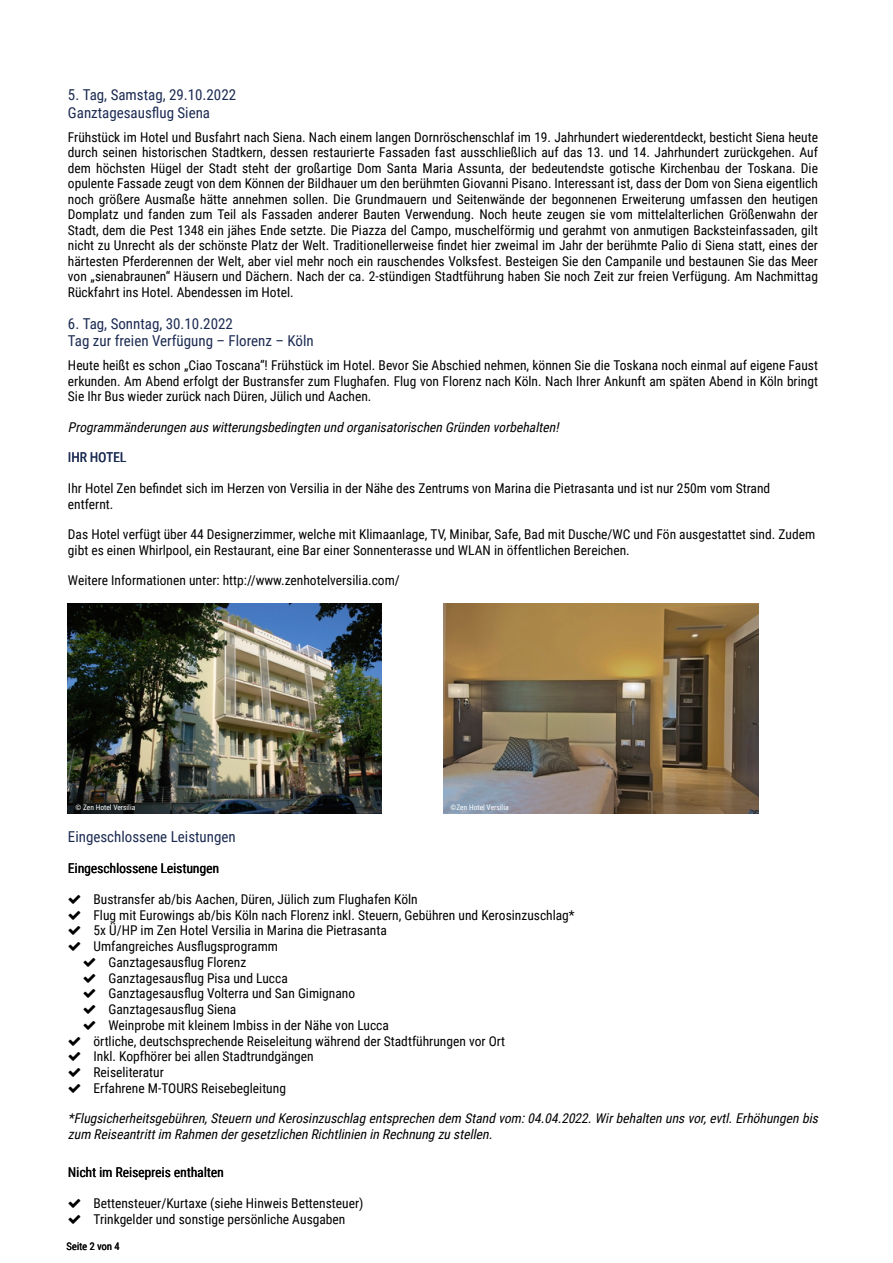
<style>
.page{position:relative;width:893px;height:1263px;background:#fff}
.page>*{position:absolute;margin:0;border:0;box-sizing:border-box;transform-origin:0 0}
.t1{font:15px/17.2px "Roboto Condensed";color:#1c2b52}
.t2{font:13.5px/15.6px "Roboto Condensed";color:#000}
.t3{font:italic 13.5px/15.6px "Roboto Condensed";color:#000}
.t4{font:13.5px "Roboto Condensed";color:#1c2b52}
.t5{font:10.5px "Roboto Condensed";color:#000}
.t6{font:7.5px "Roboto Condensed";color:#fff}
</style>
<div class="page">
<img style="left:68px;top:604px;width:313px;height:210px">
<img style="left:443px;top:604px;width:316px;height:210px">
<p class="t1" style="left:68px;top:87px;width:170px">5. Tag, Samstag, 29.10.2022<br>Ganztagesausflug Siena</p>
<p class="t2" style="left:68px;top:130px;width:751px;text-align:justify">Frühstück im Hotel und Busfahrt nach Siena. Nach einem langen Dornröschenschlaf im 19. Jahrhundert wiederentdeckt, besticht Siena heute durch seinen historischen Stadtkern, dessen restaurierte Fassaden fast ausschließlich auf das 13. und 14. Jahrhundert zurückgehen. Auf dem höchsten Hügel der Stadt steht der großartige Dom Santa Maria Assunta, der bedeutendste gotische Kirchenbau der Toskana. Die opulente Fassade zeugt von dem Können der Bildhauer um den berühmten Giovanni Pisano. Interessant ist, dass der Dom von Siena eigentlich noch größere Ausmaße hätte annehmen sollen. Die Grundmauern und Seitenwände der begonnenen Erweiterung umfassen den heutigen Domplatz und fanden zum Teil als Fassaden anderer Bauten Verwendung. Noch heute zeugen sie vom mittelalterlichen Größenwahn der Stadt, dem die Pest 1348 ein jähes Ende setzte. Die Piazza del Campo, muschelförmig und gerahmt von anmutigen Backsteinfassaden, gilt nicht zu Unrecht als der schönste Platz der Welt. Traditionellerweise findet hier zweimal im Jahr der berühmte Palio di Siena statt, eines der härtesten Pferderennen der Welt, aber viel mehr noch ein rauschendes Volksfest. Besteigen Sie den Campanile und bestaunen Sie das Meer von „sienabraunen“ Häusern und Dächern. Nach der ca. 2-stündigen Stadtführung haben Sie noch Zeit zur freien Verfügung. Am Nachmittag Rückfahrt ins Hotel. Abendessen im Hotel.</p>
<p class="t1" style="left:68px;top:316px;width:247px">6. Tag, Sonntag, 30.10.2022<br>Tag zur freien Verfügung – Florenz – Köln</p>
<p class="t2" style="left:68px;top:358px;width:751px;text-align:justify">Heute heißt es schon „Ciao Toscana“! Frühstück im Hotel. Bevor Sie Abschied nehmen, können Sie die Toskana noch einmal auf eigene Faust erkunden. Am Abend erfolgt der Bustransfer zum Flughafen. Flug von Florenz nach Köln. Nach Ihrer Ankunft am späten Abend in Köln bringt Sie Ihr Bus wieder zurück nach Düren, Jülich und Aachen.</p>
<p class="t3" style="left:68px;top:420px;width:495px">Programmänderungen aus witterungsbedingten und organisatorischen Gründen vorbehalten!</p>
<p class="t4" style="left:68px;top:451px;width:60px">IHR HOTEL</p>
<p class="t2" style="left:68px;top:481px;width:704px">Ihr Hotel Zen befindet sich im Herzen von Versilia in der Nähe des Zentrums von Marina die Pietrasanta und ist nur 250m vom Strand entfernt.</p>
<p class="t2" style="left:68px;top:527px;width:749px">Das Hotel verfügt über 44 Designerzimmer, welche mit Klimaanlage, TV, Minibar, Safe, Bad mit Dusche/WC und Fön ausgestattet sind. Zudem gibt es einen Whirlpool, ein Restaurant, eine Bar einer Sonnenterasse und WLAN in öffentlichen Bereichen.</p>
<p class="t2" style="left:68px;top:574px;width:333px">Weitere Informationen unter: http://www.zenhotelversilia.com/</p>
<p class="t6" style="left:75px;top:804px;width:61px">© Zen Hotel Versilia</p>
<p class="t6" style="left:450px;top:804px;width:60px">©Zen Hotel Versilia</p>
<p class="t1" style="left:68px;top:829px;width:169px">Eingeschlossene Leistungen</p>
<p class="t2" style="left:68px;top:861px;width:153px">Eingeschlossene Leistungen</p>
<p class="t2" style="left:93px;top:892px;width:326px">Bustransfer ab/bis Aachen, Düren, Jülich zum Flughafen Köln</p>
<p class="t2" style="left:93px;top:908px;width:483px">Flug mit Eurowings ab/bis Köln nach Florenz inkl. Steuern, Gebühren und Kerosinzuschlag*</p>
<p class="t2" style="left:93px;top:924px;width:295px">5x Ü/HP im Zen Hotel Versilia in Marina die Pietrasanta</p>
<p class="t2" style="left:93px;top:939px;width:186px">Umfangreiches Ausflugsprogramm</p>
<p class="t2" style="left:108px;top:955px;width:139px">Ganztagesausflug Florenz</p>
<p class="t2" style="left:108px;top:971px;width:181px">Ganztagesausflug Pisa und Lucca</p>
<p class="t2" style="left:108px;top:987px;width:248px">Ganztagesausflug Volterra und San Gimignano</p>
<p class="t2" style="left:108px;top:1002px;width:129px">Ganztagesausflug Siena</p>
<p class="t2" style="left:108px;top:1018px;width:282px">Weinprobe mit kleinem Imbiss in der Nähe von Lucca</p>
<p class="t2" style="left:93px;top:1034px;width:413px">örtliche, deutschsprechende Reiseleitung während der Stadtführungen vor Ort</p>
<p class="t2" style="left:93px;top:1049px;width:222px">Inkl. Kopfhörer bei allen Stadtrundgängen</p>
<p class="t2" style="left:93px;top:1065px;width:72px">Reiseliteratur</p>
<p class="t2" style="left:93px;top:1081px;width:194px">Erfahrene M-TOURS Reisebegleitung</p>
<p class="t3" style="left:68px;top:1112px;width:754px">*Flugsicherheitsgebühren, Steuern und Kerosinzuschlag entsprechen dem Stand vom: 04.04.2022. Wir behalten uns vor, evtl. Erhöhungen bis zum Reiseantrittim Rahmen dergesetzlichen Richtlinien in Rechnung zu stellen.</p>
<p class="t2" style="left:68px;top:1165px;width:157px">Nicht im Reisepreis enthalten</p>
<p class="t2" style="left:93px;top:1196px;width:271px">Bettensteuer/Kurtaxe (siehe Hinweis Bettensteuer)<br>Trinkgelder und sonstige persönliche Ausgaben</p>
<p class="t5" style="left:66px;top:1242px;width:55px">Seite 2 von 4</p>
</div>
